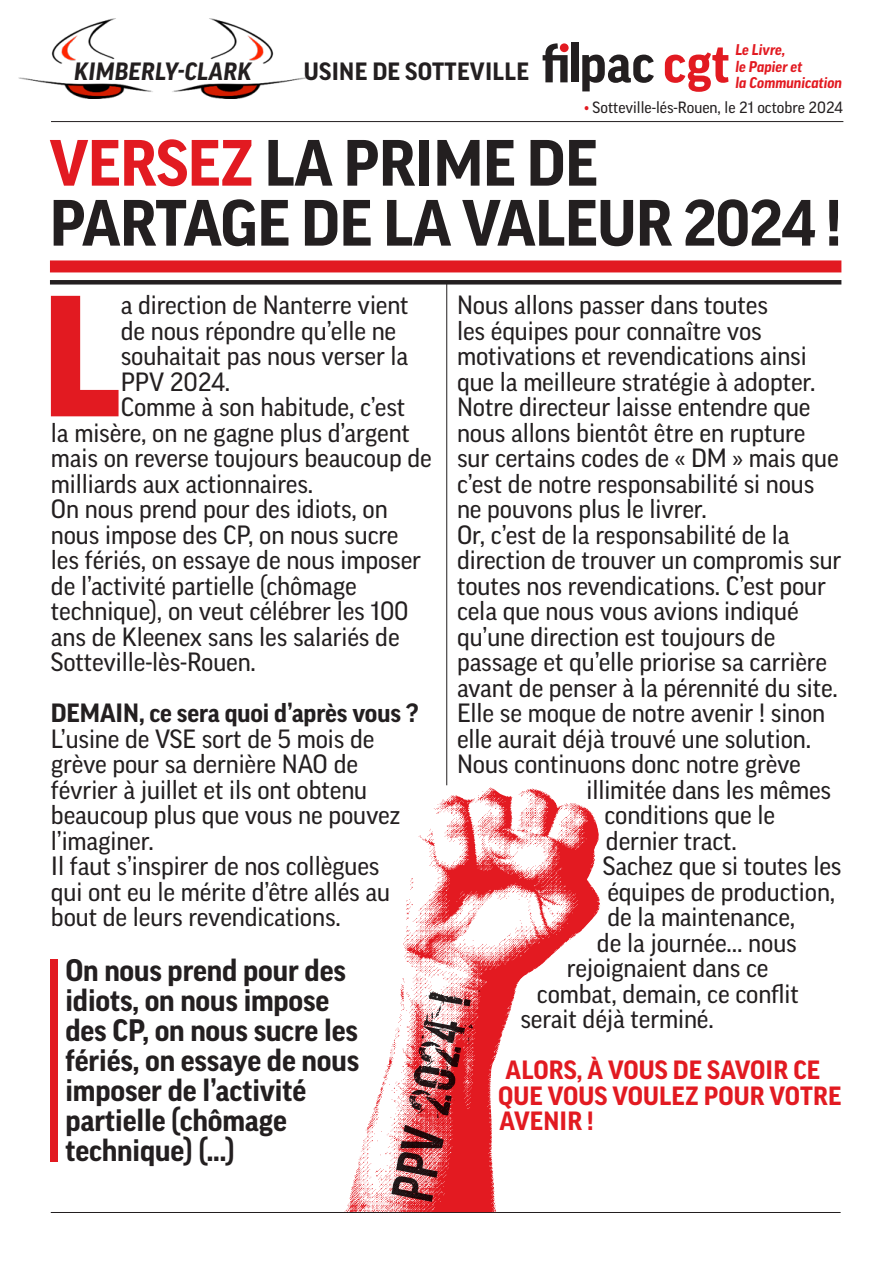
<style>
.page{position:relative;width:893px;height:1263px;background:#fff}
.page>*{position:absolute;margin:0;border:0;box-sizing:border-box;transform-origin:0 0}
.t1{font:900 166.2px "Good OT";color:#e21a21}
.t2{font:700 63px/60px "Good OT";letter-spacing:-.01em;color:#231f20}
.t3{font:700 30px/30px "Good OT";letter-spacing:-.005em;color:#231f20}
.t4{font:25.5px/25.5px "Good OT";letter-spacing:-.005em;color:#231f20}
.t5{font:700 25.5px/25.5px "Good OT";letter-spacing:.005em;color:#e21a21}
.t6{font:700 25.5px "Good OT";letter-spacing:-.005em;color:#231f20}
.t7{font:700 24.15px "Good OT";letter-spacing:.01em;color:#231f20}
.t8{font:italic 700 24.15px "Good OT";letter-spacing:.01em;color:#231f20}
.t9{font:15.75px "Good OT";color:#231f20}
.t10{font:italic 700 15px/16.5px "Good OT";color:#e21a21}
.s1{color:#e21a21}
</style>
<div class="page">
<div style="left:50px;top:260px;width:791px;height:12px;background:#e21a21"></div>
<svg style="left:665px;top:47px;width:63px;height:45px"></svg>
<svg style="left:582px;top:55px;width:72px;height:36px"></svg>
<div style="left:571px;top:43px;width:8px;height:39px;background:#231f20"></div>
<svg style="left:543px;top:43px;width:25px;height:39px"></svg>
<div style="left:50px;top:280px;width:791px;height:5px;background:#231f20"></div>
<hr style="left:51px;top:1212px;width:790px;height:1px;background:#231f20">
<hr style="left:51px;top:121px;width:792px;height:1px;background:#231f20">
<img style="left:19px;top:19px;width:288px;height:79px">
<hr style="left:446px;top:282px;width:1px;height:503px;background:#231f20">
<img style="left:344px;top:787px;width:256px;height:425px">
<div style="left:50px;top:959px;width:7px;height:203px;background:#e21a21"></div>
<svg style="left:391px;top:985px;width:89px;height:217px"></svg>
<p class="t8" style="left:74px;top:58px;width:179px">KIMBERLY-CLARK</p>
<p class="t7" style="left:304px;top:58px;width:227px">USINE DE SOTTEVILLE</p>
<p class="t10" style="left:735px;top:41px;width:108px">Le Livre,<br>le Papier et<br>la Communication</p>
<p class="t9" style="left:585px;top:99px;width:260px"><span class="s1">•</span> Sotteville-lés-Rouen, le 21 octobre 2024</p>
<h2 class="t2" style="left:50px;top:133px;width:794px"><span class="s1">VERSEZ</span> LA PRIME DE<br>PARTAGE DE LA VALEUR 2024 !</h2>
<h1 class="t1" style="left:42px;top:266px;width:81px">L</h1>
<p class="t4" style="left:121px;top:293px;width:289px">a direction de Nanterre vient</p>
<p class="t4" style="left:121px;top:318px;width:277px">de nous répondre qu’elle ne</p>
<p class="t4" style="left:121px;top:344px;width:289px">souhaitait pas nous verser la</p>
<p class="t4" style="left:121px;top:369px;width:111px">PPV 2024.</p>
<p class="t4" style="left:121px;top:395px;width:286px">Comme à son habitude, c’est</p>
<p class="t4" style="left:51px;top:420px;width:361px">la misère, on ne gagne plus d’argent</p>
<p class="t4" style="left:51px;top:446px;width:382px">mais on reverse toujours beaucoup de</p>
<p class="t4" style="left:51px;top:471px;width:264px">milliards aux actionnaires.</p>
<p class="t4" style="left:51px;top:497px;width:338px">On nous prend pour des idiots, on</p>
<p class="t4" style="left:51px;top:522px;width:349px">nous impose des CP, on nous sucre</p>
<p class="t4" style="left:51px;top:548px;width:372px">les fériés, on essaye de nous imposer</p>
<p class="t4" style="left:51px;top:573px;width:307px">de l’activité partielle (chômage</p>
<p class="t4" style="left:51px;top:599px;width:359px">technique), on veut célébrer les 100</p>
<p class="t4" style="left:51px;top:624px;width:350px">ans de Kleenex sans les salariés de</p>
<p class="t4" style="left:51px;top:650px;width:207px">Sotteville-lès-Rouen.</p>
<p class="t6" style="left:51px;top:699px;width:369px">DEMAIN, ce sera quoi d’après vous ?</p>
<p class="t4" style="left:51px;top:726px;width:351px">L’usine de VSE sort de 5 mois de grève pour sa dernière NAO de février à juillet et ils ont obtenu beaucoup plus que vous ne pouvez l’imaginer.<br>Il faut s’inspirer de nos collègues qui ont eu le mérite d’être allés au bout de leurs revendications.</p>
<p class="t3" style="left:65px;top:956px;width:295px">On nous prend pour des idiots, on nous impose des CP, on nous sucre les fériés, on essaye de nous imposer de l’activité partielle (chômage technique) (...)</p>
<p class="t4" style="left:457px;top:293px;width:312px">Nous allons passer dans toutes</p>
<p class="t4" style="left:457px;top:318px;width:306px">les équipes pour connaître vos</p>
<p class="t4" style="left:457px;top:344px;width:351px">motivations et revendications ainsi</p>
<p class="t4" style="left:457px;top:369px;width:360px">que la meilleure stratégie à adopter.</p>
<p class="t4" style="left:457px;top:395px;width:355px">Notre directeur laisse entendre que</p>
<p class="t4" style="left:457px;top:420px;width:350px">nous allons bientôt être en rupture</p>
<p class="t4" style="left:457px;top:446px;width:383px">sur certains codes de « DM » mais que</p>
<p class="t4" style="left:457px;top:471px;width:359px">c’est de notre responsabilité si nous</p>
<p class="t4" style="left:457px;top:497px;width:251px">ne pouvons plus le livrer.</p>
<p class="t4" style="left:457px;top:522px;width:334px">Or, c’est de la responsabilité de la</p>
<p class="t4" style="left:457px;top:548px;width:386px">direction de trouver un compromis sur</p>
<p class="t4" style="left:457px;top:573px;width:371px">toutes nos revendications. C’est pour</p>
<p class="t4" style="left:457px;top:599px;width:343px">cela que nous vous avions indiqué</p>
<p class="t4" style="left:457px;top:624px;width:320px">qu’une direction est toujours de</p>
<p class="t4" style="left:457px;top:650px;width:372px">passage et qu’elle priorise sa carrière</p>
<p class="t4" style="left:457px;top:675px;width:382px">avant de penser à la pérennité du site.</p>
<p class="t4" style="left:457px;top:701px;width:370px">Elle se moque de notre avenir ! sinon</p>
<p class="t4" style="left:457px;top:726px;width:356px">elle aurait déjà trouvé une solution.</p>
<p class="t4" style="left:457px;top:752px;width:345px">Nous continuons donc notre grève</p>
<p class="t4" style="left:586px;top:777px;width:246px">illimitée dans les mêmes</p>
<p class="t4" style="left:604px;top:803px;width:172px">conditions que le</p>
<p class="t4" style="left:606px;top:828px;width:132px">dernier tract.</p>
<p class="t4" style="left:603px;top:854px;width:240px">Sachez que si toutes les</p>
<p class="t4" style="left:607px;top:879px;width:229px">équipes de production,</p>
<p class="t4" style="left:607px;top:905px;width:189px">de la maintenance,</p>
<p class="t4" style="left:597px;top:930px;width:201px">de la journée… nous</p>
<p class="t4" style="left:567px;top:956px;width:203px">rejoignaient dans ce</p>
<p class="t4" style="left:537px;top:981px;width:263px">combat, demain, ce conflit</p>
<p class="t4" style="left:520px;top:1007px;width:195px">serait déjà terminé.</p>
<p class="t5" style="left:498px;top:1058px;width:345px">ALORS, À VOUS DE SAVOIR CE<br>QUE VOUS VOULEZ POUR VOTRE<br>AVENIR !</p>
</div>
